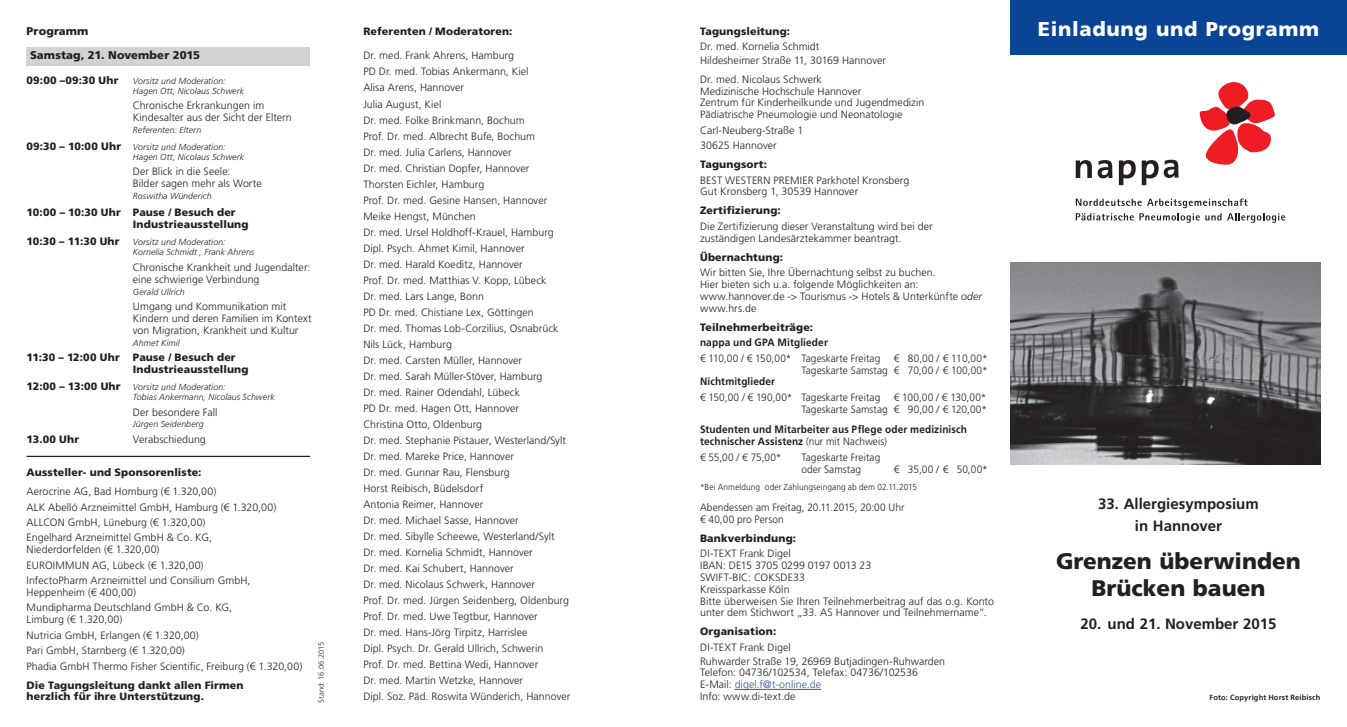
<style>
.page{position:relative;width:1347px;height:727px;background:#fff}
.page>*{position:absolute;margin:0;border:0;box-sizing:border-box;transform-origin:0 0}
.t1{font:900 22.5px/27px "Frutiger LT Std";color:#231f20;text-align:center}
.t2{font:900 20px "Frutiger LT Std";letter-spacing:.035em;color:#fff}
.t3{font:700 15px/22.5px "Frutiger LT Std";color:#231f20;text-align:center}
.t4{font:900 11.25px "Frutiger LT Std";letter-spacing:.01em;color:#231f20}
.t5{font:300 10.62px/16px "Frutiger LT Std";letter-spacing:.005em;color:#231f20}
.t6{font:900 10.62px/11.9px "Frutiger LT Std";letter-spacing:.015em;color:#231f20}
.t7{font:300 10.62px/11.9px "Frutiger LT Std";letter-spacing:.005em;color:#231f20;text-align:right;scale:.95 1}
.t8{font:700 10.62px/11.9px "Frutiger LT Std";letter-spacing:.01em;color:#231f20;scale:.95 1}
.t9{font:italic 300 8.75px/10px "Frutiger LT Std";letter-spacing:.01em;color:#231f20}
.t10{font:300 8.75px "Frutiger LT Std";letter-spacing:.01em;color:#231f20;scale:.95 1}
.t11{font:700 7.5px "Frutiger LT Std";letter-spacing:.02em;color:#231f20}
.t12{font:300 7.5px "Frutiger LT Std";color:#231f20}
.s1{font-weight:900;font-style:normal;font-size:10.62px}
.s2{font-style:italic}
.s3{font-weight:300}
.s4{color:#3853a3}
</style>
<div class="page">
<div style="left:1010px;top:0;width:336px;height:54px;background:#094594"></div>
<div style="left:27px;top:47px;width:283px;height:18px;background:#d1d2d4"></div>
<svg style="left:1199px;top:82px;width:76px;height:83px"></svg>
<svg style="left:1075px;top:160px;width:16px;height:18px"></svg>
<svg style="left:1097px;top:160px;width:15px;height:18px"></svg>
<svg style="left:1118px;top:160px;width:17px;height:25px"></svg>
<svg style="left:1075px;top:198px;width:210px;height:25px"></svg>
<svg style="left:1141px;top:160px;width:37px;height:25px"></svg>
<hr style="left:734px;top:689px;width:87px;height:1px;background:#3853a3">
<hr style="left:27px;top:455px;width:283px;height:2px;background:#231f20">
<img style="left:1010px;top:262px;width:310px;height:202px">
<p class="t4" style="left:27px;top:24px;width:63px">Programm</p>
<h2 class="t2" style="left:1037px;top:17px;width:283px">Einladung und Programm</h2>
<p class="t4" style="left:30px;top:49px;width:171px">Samstag, 21. November 2015</p>
<p class="t6" style="left:27px;top:74px;width:93px">09:00 –09:30 Uhr</p>
<p class="t9" style="left:133px;top:76px;width:113px">Vorsitz und Moderation:<br>Hagen Ott, Nicolaus Schwerk</p>
<p class="t5" style="left:133px;top:100px;width:160px;line-height:11.9px">Chronische Erkrankungen im<br>Kindesalter aus der Sicht der Eltern</p>
<p class="t9" style="left:27px;top:121px;width:200px;line-height:17.2px;text-indent:106px">Referenten: Eltern<br><span class="s1">09:30 – 10:00 Uhr</span> Vorsitz und Moderation:</p>
<p class="t9" style="left:133px;top:152px;width:113px">Hagen Ott, Nicolaus Schwerk</p>
<p class="t5" style="left:133px;top:166px;width:130px;line-height:11.9px">Der Blick in die Seele:<br>Bilder sagen mehr als Worte</p>
<p class="t9" style="left:133px;top:191px;width:80px">Roswitha Wünderich</p>
<p class="t6" style="left:133px;top:207px;width:117px;text-indent:-106px">10:00 – 10:30 Uhr Pause / Besuch der<br>Industrieausstellung</p>
<p class="t6" style="left:27px;top:236px;width:95px">10:30 – 11:30 Uhr</p>
<p class="t9" style="left:133px;top:237px;width:123px">Vorsitz und Moderation:<br>Kornelia Schmidt , Frank Ahrens</p>
<p class="t5" style="left:133px;top:261px;width:179px;line-height:11.9px">Chronische Krankheit und Jugendalter: eine schwierige Verbindung</p>
<p class="t9" style="left:133px;top:286px;width:53px">Gerald Ullrich</p>
<p class="t5" style="left:133px;top:300px;width:180px;line-height:11.9px">Umgang und Kommunikation mit<br>Kindern und deren Familien im Kontext von Migration, Krankheit und Kultur</p>
<p class="t9" style="left:133px;top:337px;width:48px">Ahmet Kimil</p>
<p class="t6" style="left:133px;top:351px;width:117px;text-indent:-106px">11:30 – 12:00 Uhr Pause / Besuch der<br>Industrieausstellung</p>
<p class="t9" style="left:133px;top:382px;width:143px;text-indent:-106px"><span class="s1">12:00 – 13:00 Uhr</span> Vorsitz und Moderation:<br>Tobias Ankermann, Nicolaus Schwerk</p>
<p class="t5" style="left:133px;top:404px;width:86px">Der besondere Fall</p>
<p class="t9" style="left:133px;top:419px;width:72px">Jürgen Seidenberg</p>
<p class="t6" style="left:27px;top:433px;width:54px">13.00 Uhr</p>
<p class="t5" style="left:133px;top:431px;width:74px">Verabschiedung</p>
<p class="t6" style="left:363px;top:25px;width:151px">Referenten / Moderatoren:</p>
<p class="t5" style="left:363px;top:48px;width:208px">Dr. med. Frank Ahrens, Hamburg<br>PD Dr. med. Tobias Ankermann, Kiel<br>Alisa Arens, Hannover<br>Julia August, Kiel<br>Dr. med. Folke Brinkmann, Bochum<br>Prof. Dr. med. Albrecht Bufe, Bochum<br>Dr. med. Julia Carlens, Hannover<br>Dr. med. Christian Dopfer, Hannover Thorsten Eichler, Hamburg<br>Prof. Dr. med. Gesine Hansen, Hannover Meike Hengst, München<br>Dr. med. Ursel Holdhoff-Krauel, Hamburg Dipl. Psych. Ahmet Kimil, Hannover<br>Dr. med. Harald Koeditz, Hannover<br>Prof. Dr. med. Matthias V. Kopp, Lübeck<br>Dr. med. Lars Lange, Bonn<br>PD Dr. med. Chistiane Lex, Göttingen<br>Dr. med. Thomas Lob-Corzilius, Osnabrück Nils Lück, Hamburg<br>Dr. med. Carsten Müller, Hannover<br>Dr. med. Sarah Müller-Stöver, Hamburg<br>Dr. med. Rainer Odendahl, Lübeck<br>PD Dr. med. Hagen Ott, Hannover<br>Christina Otto, Oldenburg<br>Dr. med. Stephanie Pistauer, Westerland/Sylt Dr. med. Mareke Price, Hannover<br>Dr. med. Gunnar Rau, Flensburg<br>Horst Reibisch, Büdelsdorf<br>Antonia Reimer, Hannover<br>Dr. med. Michael Sasse, Hannover<br>Dr. med. Sibylle Scheewe, Westerland/Sylt Dr. med. Kornelia Schmidt, Hannover<br>Dr. med. Kai Schubert, Hannover<br>Dr. med. Nicolaus Schwerk, Hannover<br>Prof. Dr. med. Jürgen Seidenberg, Oldenburg Prof. Dr. med. Uwe Tegtbur, Hannover<br>Dr. med. Hans-Jörg Tirpitz, Harrislee<br>Dipl. Psych. Dr. Gerald Ullrich, Schwerin<br>Prof. Dr. med. Bettina Wedi, Hannover<br>Dr. med. Martin Wetzke, Hannover<br>Dipl. Soz. Päd. Roswita Wünderich, Hannover</p>
<p class="t6" style="left:700px;top:25px;width:92px">Tagungsleitung:</p>
<p class="t5" style="left:700px;top:40px;width:187px;line-height:13.6px">Dr. med. Kornelia Schmidt<br>Hildesheimer Straße 11, 30169 Hannover</p>
<p class="t5" style="left:700px;top:73px;width:226px;line-height:11.9px">Dr. med. Nicolaus Schwerk<br>Medizinische Hochschule Hannover<br>Zentrum für Kinderheilkunde und Jugendmedizin Pädiatrische Pneumologie und Neonatologie</p>
<p class="t5" style="left:700px;top:122px;width:105px;line-height:15.4px">Carl-Neuberg-Straße 1<br>30625 Hannover</p>
<p class="t6" style="left:700px;top:158px;width:68px">Tagungsort:</p>
<p class="t5" style="left:700px;top:174px;width:211px;line-height:11.9px">BEST WESTERN PREMIER Parkhotel Kronsberg<br>Gut Kronsberg 1, 30539 Hannover</p>
<p class="t6" style="left:700px;top:205px;width:82px">Zertifizierung:</p>
<p class="t5" style="left:700px;top:220px;width:234px;line-height:11.9px">Die Zertifizierung dieser Veranstaltung wird bei der zuständigen Landesärztekammer beantragt.</p>
<p class="t6" style="left:700px;top:251px;width:85px">Übernachtung:</p>
<p class="t5" style="left:700px;top:266px;width:283px;line-height:11.9px">Wir bitten Sie, Ihre Übernachtung selbst zu buchen.<br>Hier bieten sich u.a. folgende Möglichkeiten an: www.hannover.de -&gt; Tourismus -&gt; Hotels &amp; Unterkünfte <span class="s2">oder </span>www.hrs.de</p>
<p class="t6" style="left:700px;top:321px;width:115px">Teilnehmerbeiträge:</p>
<p class="t8" style="left:700px;top:336px;width:136px">nappa und GPA Mitglieder</p>
<p class="t7" style="left:700px;top:352px;width:191px">€ 110,00 / € 150,00* Tageskarte Freitag</p>
<p class="t7" style="left:801px;top:352px;width:198px">€ 80,00 / € 110,00*<br>Tageskarte Samstag € 70,00 / € 100,00*</p>
<p class="t8" style="left:700px;top:376px;width:81px">Nichtmitglieder</p>
<p class="t7" style="left:700px;top:391px;width:191px">€ 150,00 / € 190,00* Tageskarte Freitag</p>
<p class="t7" style="left:801px;top:391px;width:197px">€ 100,00 / € 130,00*<br>Tageskarte Samstag € 90,00 / € 120,00*</p>
<p class="t8" style="left:700px;top:424px;width:282px">Studenten und Mitarbeiter aus Pflege oder medizinisch technischer Assistenz <span class="s3">(nur mit Nachweis)</span></p>
<p class="t7" style="left:700px;top:451px;width:87px">€ 55,00 / € 75,00*</p>
<p class="t7" style="left:801px;top:451px;width:85px;text-align:left">Tageskarte Freitag oder Samstag</p>
<p class="t7" style="left:894px;top:463px;width:100px">€ 35,00 / € 50,00*</p>
<p class="t10" style="left:700px;top:482px;width:230px">*Bei Anmeldung oder Zahlungseingang ab dem 02.11.2015</p>
<p class="t7" style="left:700px;top:501px;width:216px;text-align:left">Abendessen am Freitag, 20.11.2015, 20:00 Uhr € 40,00 pro Person</p>
<p class="t6" style="left:700px;top:531px;width:98px">Bankverbindung:</p>
<p class="t5" style="left:700px;top:547px;width:295px;line-height:11.9px">DI-TEXT Frank Digel<br>IBAN: DE15 3705 0299 0197 0013 23<br>SWIFT-BIC: COKSDE33<br>Kreissparkasse Köln<br>Bitte überweisen Sie Ihren Teilnehmerbeitrag auf das o.g. Konto unter dem Stichwort „33. AS Hannover und Teilnehmername“.</p>
<p class="t6" style="left:700px;top:625px;width:78px">Organisation:</p>
<p class="t5" style="left:700px;top:640px;width:247px;line-height:13.6px">DI-TEXT Frank Digel<br>Ruhwarder Straße 19, 26969 Butjadingen-Ruhwarden</p>
<p class="t5" style="left:700px;top:666px;width:219px;line-height:11.9px">Telefon: 04736/102534, Telefax: 04736/102536<br>E-Mail: <span class="s4">digel.f@t-online.de</span></p>
<p class="t6" style="left:27px;top:466px;width:176px">Aussteller- und Sponsorenliste:</p>
<p class="t5" style="left:27px;top:483px;width:251px;line-height:15.4px">Aerocrine AG, Bad Homburg (€ 1.320,00)<br>ALK Abelló Arzneimittel GmbH, Hamburg (€ 1.320,00)<br>ALLCON GmbH, Lüneburg (€ 1.320,00)<br>Engelhard Arzneimittel GmbH &amp; Co. KG,</p>
<p class="t5" style="left:27px;top:542px;width:225px;line-height:15.4px">Niederdorfelden (€ 1.320,00)<br>EUROIMMUN AG, Lübeck (€ 1.320,00)<br>InfectoPharm Arzneimittel und Consilium GmbH,</p>
<p class="t5" style="left:27px;top:584px;width:207px;line-height:15.4px">Heppenheim (€ 400,00)<br>Mundipharma Deutschland GmbH &amp; Co. KG,</p>
<p class="t5" style="left:27px;top:612px;width:277px;line-height:15.4px">Limburg (€ 1.320,00)<br>Nutricia GmbH, Erlangen (€ 1.320,00)<br>Pari GmbH, Starnberg (€ 1.320,00)<br>Phadia GmbH Thermo Fisher Scientific, Freiburg (€ 1.320,00)</p>
<p class="t6" style="left:27px;top:678px;width:218px">Die Tagungsleitung dankt allen Firmen herzlich für ihre Unterstützung.</p>
<h3 class="t3" style="left:1098px;top:492px;width:162px">33. Allergiesymposium in Hannover</h3>
<h1 class="t1" style="left:1056px;top:547px;width:246px">Grenzen überwinden<br>Brücken bauen</h1>
<h3 class="t3" style="left:1080px;top:612px;width:197px">20. und 21. November 2015</h3>
<p class="t12" style="left:317px;top:702px;width:62px;rotate:-90deg">Stand: 16.06.2015</p>
<p class="t5" style="left:700px;top:688px;width:97px">Info: www.di-text.de</p>
<p class="t11" style="left:1209px;top:693px;width:112px">Foto: Copyright Horst Reibisch</p>
</div>
